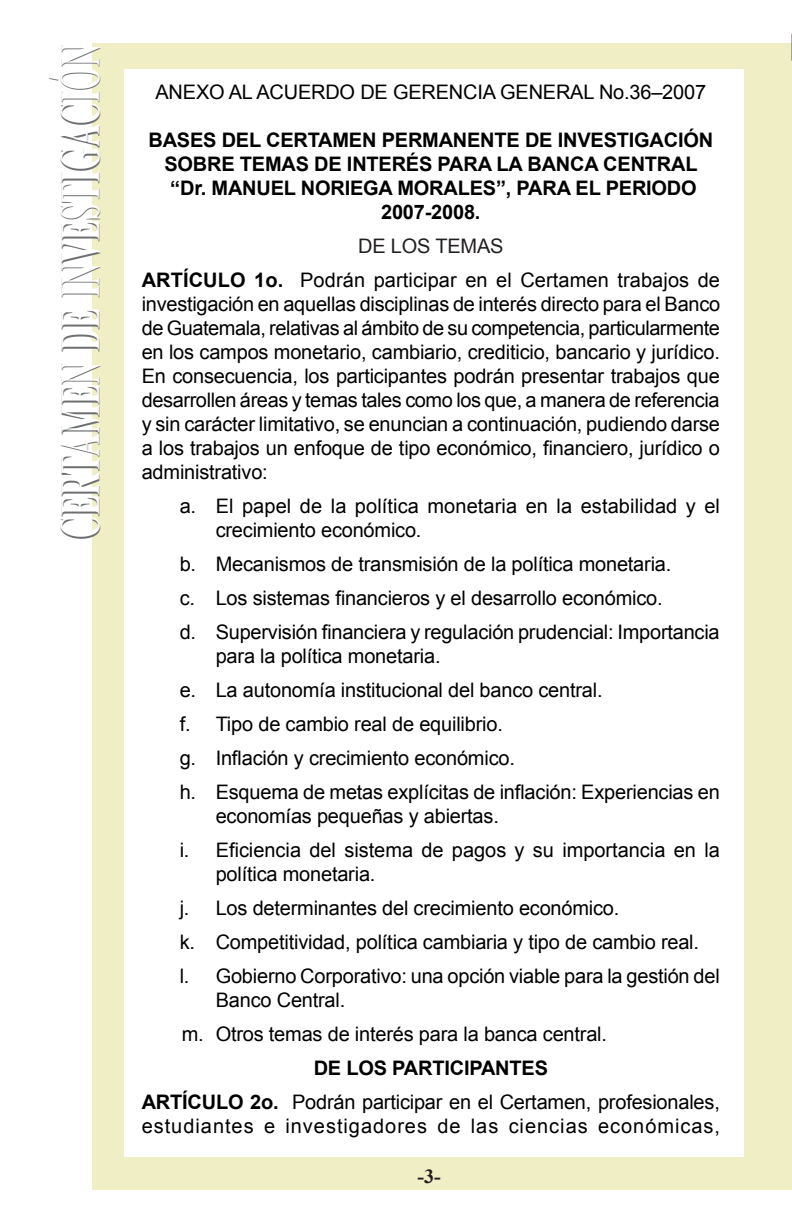
<style>
.page{position:relative;width:792px;height:1224px;background:#fff}
.page>*{position:absolute;margin:0;border:0;box-sizing:border-box;transform-origin:0 0}
.t1{font:700 56px "Times New Roman";color:#6d6f71;scale:.55 1}
.t2{font:20px/34px "Arial";letter-spacing:-.01em;color:#000}
.t3{font:700 20px/24px "Arial";letter-spacing:-.01em;color:#000;text-align:center}
.t4{font:20px "Arial";letter-spacing:.05em;color:#000}
.t5{font:700 20px "Times New Roman";color:#231f20}
.s1{color:#231f20}
.s2{font-weight:700}
</style>
<div class="page">
<div style="left:92px;top:43px;width:700px;height:1147px;background:#f0eec5"></div>
<div style="left:124px;top:69px;width:668px;height:1088px;background:#fff"></div>
<div style="left:744px;top:61px;width:48px;height:1128px;background:#f0eec5"></div>
<svg style="left:791px;top:34px;width:1px;height:27px"></svg>
<h1 class="t1" style="left:42px;top:540px;width:900px;rotate:-90deg">certamen de investigación</h1>
<p class="t2" style="left:156px;top:75px;width:552px">ANEXO AL ACUERDO DE GERENCIA GENERAL No.36–2007</p>
<p class="t3" style="left:148px;top:128px;width:566px">BASES DEL CERTAMEN PERMANENTE DE INVESTIGACIÓN SOBRE TEMAS DE INTERÉS PARA LA BANCA CENTRAL “Dr. MANUEL NORIEGA MORALES”, PARA EL PERIODO 2007-2008.</p>
<p class="t2" style="left:142px;top:229px;width:580px;text-align:center"><span class="s1">DE LOS TEMAS<br></span><span class="s2">ARTÍCULO 1o.</span> Podrán participar en el Certamen trabajos de</p>
<p class="t2" style="left:142px;top:292px;width:580px;line-height:24px;text-align:justify">investigación en aquellas disciplinas de interés directo para el Banco de Guatemala, relativas al ámbito de su competencia, particularmente en los campos monetario, cambiario, crediticio, bancario y jurídico.<br>En consecuencia, los participantes podrán presentar trabajos que desarrollen áreas y temas tales como los que, a manera de referencia y sin carácter limitativo, se enuncian a continuación, pudiendo darse a los trabajos un enfoque de tipo económico, financiero, jurídico o administrativo:</p>
<p class="t2" style="left:216px;top:494px;width:506px;line-height:24px;text-indent:-36px">a. El papel de la política monetaria en la estabilidad y el crecimiento económico.</p>
<p class="t2" style="left:180px;top:547px;width:542px">b. Mecanismos de transmisión de la política monetaria.<br>c. Los sistemas financieros y el desarrollo económico.<br>d. Supervisión financiera y regulación prudencial: Importancia</p>
<p class="t2" style="left:180px;top:639px;width:542px;text-indent:36px">para la política monetaria.<br>e. La autonomía institucional del banco central.<br>f. Tipo de cambio real de equilibrio.<br>g. Inflación y crecimiento económico.<br>h. Esquema de metas explícitas de inflación: Experiencias en</p>
<p class="t2" style="left:180px;top:799px;width:542px;text-indent:36px">economías pequeñas y abiertas.<br>i. Eficiencia del sistema de pagos y su importancia en la</p>
<p class="t2" style="left:180px;top:857px;width:542px;text-indent:36px">política monetaria.<br>j. Los determinantes del crecimiento económico.<br>k. Competitividad, política cambiaria y tipo de cambio real.<br>l. Gobierno Corporativo: una opción viable para la gestión del</p>
<p class="t2" style="left:182px;top:983px;width:427px;text-indent:34px">Banco Central.<br>m. Otros temas de interés para la banca central.</p>
<p class="t2" style="left:142px;top:1051px;width:580px;text-align:center"><span class="s2">DE LOS PARTICIPANTES<br>ARTÍCULO 2o.</span> Podrán participar en el Certamen, profesionales,</p>
<p class="t4" style="left:142px;top:1112px;width:580px">estudiantes e investigadores de las ciencias económicas,</p>
<p class="t5" style="left:417px;top:1162px;width:25px">-3-</p>
</div>
